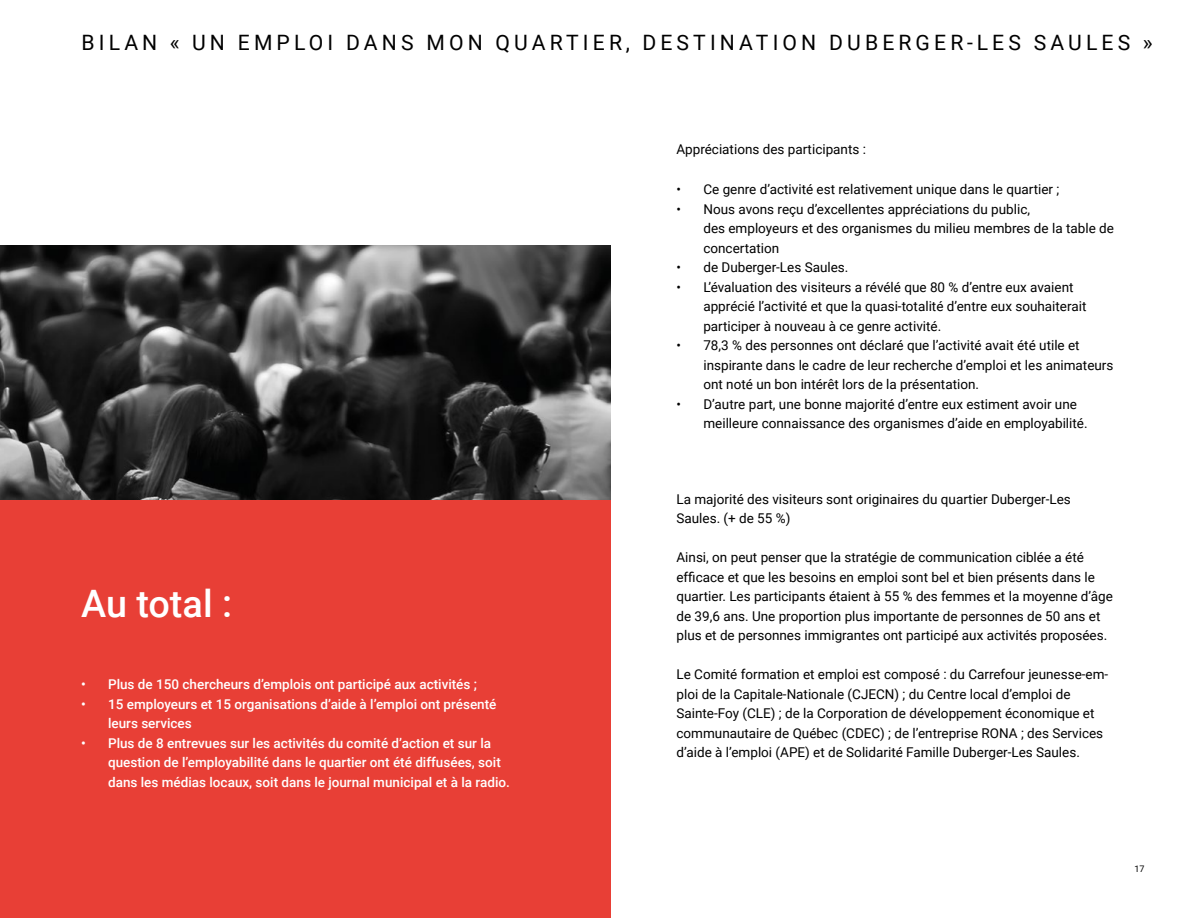
<style>
.page{position:relative;width:1188px;height:918px;background:#fff}
.page>*{position:absolute;margin:0;border:0;box-sizing:border-box;transform-origin:0 0}
.t1{font:500 37.8px "Roboto";color:#fff}
.t2{font:21.15px "Roboto";letter-spacing:.195em;color:#000}
.t3{font:13.5px/19.5px "Roboto";color:#000}
.t4{font:500 13.5px/19.5px "Roboto";color:#fff}
.t5{font:9px "Roboto";color:#000}
</style>
<div class="page">
<img style="left:0;top:245px;width:611px;height:255px">
<div style="left:0;top:500px;width:611px;height:418px;background:#e83f36"></div>
<h2 class="t2" style="left:81px;top:27px;width:1073px">BILAN « UN EMPLOI DANS MON QUARTIER, DESTINATION DUBERGER-LES SAULES »</h2>
<p class="t3" style="left:676px;top:139px;width:191px">Appréciations des participants :</p>
<h1 class="t1" style="left:81px;top:577px;width:152px">Au total :</h1>
<p class="t4" style="left:81px;top:674px;width:398px">• Plus de 150 chercheurs d’emplois ont participé aux activités ;</p>
<p class="t4" style="left:108px;top:694px;width:390px;text-indent:-27px">• 15 employeurs et 15 organisations d’aide à l’emploi ont présenté leurs services</p>
<p class="t4" style="left:108px;top:733px;width:403px;text-indent:-27px">• Plus de 8 entrevues sur les activités du comité d’action et sur la question de l’employabilité dans le quartier ont été diffusées, soit dans les médias locaux, soit dans le journal municipal et à la radio.</p>
<p class="t3" style="left:676px;top:179px;width:384px">• Ce genre d’activité est relativement unique dans le quartier ;</p>
<p class="t3" style="left:703px;top:199px;width:412px;text-indent:-27px">• Nous avons reçu d’excellentes appréciations du public,<br>des employeurs et des organismes du milieu membres de la table de concertation</p>
<p class="t3" style="left:676px;top:257px;width:174px">• de Duberger-Les Saules.</p>
<p class="t3" style="left:703px;top:276px;width:385px;text-indent:-27px">• L’évaluation des visiteurs a révélé que 80 % d’entre eux avaient apprécié l’activité et que la quasi-totalité d’entre eux souhaiterait participer à nouveau à ce genre activité.</p>
<p class="t3" style="left:703px;top:335px;width:412px;text-indent:-27px">• 78,3 % des personnes ont déclaré que l’activité avait été utile et inspirante dans le cadre de leur recherche d’emploi et les animateurs ont noté un bon intérêt lors de la présentation.</p>
<p class="t3" style="left:703px;top:393px;width:386px;text-indent:-27px">• D’autre part, une bonne majorité d’entre eux estiment avoir une meilleure connaissance des organismes d’aide en employabilité.</p>
<p class="t3" style="left:676px;top:489px;width:396px">La majorité des visiteurs sont originaires du quartier Duberger-Les<br>Saules. (+ de 55 %)</p>
<p class="t3" style="left:676px;top:547px;width:438px">Ainsi, on peut penser que la stratégie de communication ciblée a été efficace et que les besoins en emploi sont bel et bien présents dans le quartier. Les participants étaient à 55 % des femmes et la moyenne d’âge de 39,6 ans. Une proportion plus importante de personnes de 50 ans et plus et de personnes immigrantes ont participé aux activités proposées.</p>
<p class="t3" style="left:676px;top:664px;width:433px">Le Comité formation et emploi est composé : du Carrefour jeunesse-em&shy;ploi de la Capitale-Nationale (CJECN) ; du Centre local d’emploi de Sainte-Foy (CLE) ; de la Corporation de développement économique et communautaire de Québec (CDEC) ; de l’entreprise RONA ; des Services d’aide à l’emploi (APE) et de Solidarité Famille Duberger-Les Saules.</p>
<p class="t5" style="left:1134px;top:862px;width:12px">17</p>
</div>
